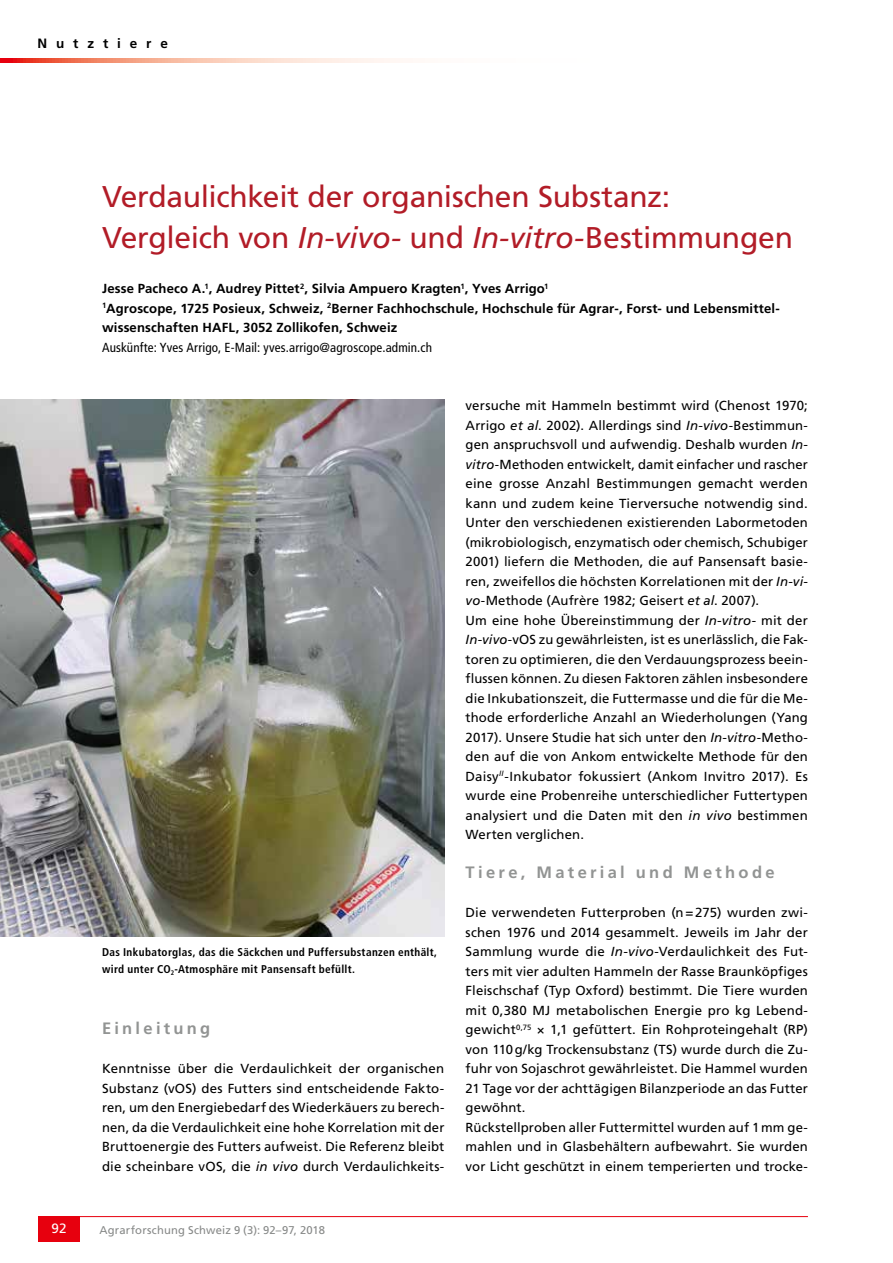
<style>
.page{position:relative;width:893px;height:1263px;background:#fff}
.page>*{position:absolute;margin:0;border:0;box-sizing:border-box;transform-origin:0 0}
.t1{font:30px/40.5px "Frutiger LT Std";letter-spacing:-.01em;color:#b21c27}
.t2{font:700 16.5px "Frutiger LT Std";letter-spacing:.2em;color:#929493}
.t3{font:700 13.5px "Frutiger LT Std";letter-spacing:.655em;color:#000}
.t4{font:13.5px "Frutiger LT Std";color:#fff}
.t5{font:13.2px/19.5px "Frutiger LT Std";letter-spacing:.01em;color:#000}
.t6{font:700 13.2px/19.5px "Frutiger LT Std";letter-spacing:.01em;color:#000}
.t7{font:condensed 13.2px "Frutiger LT Std";letter-spacing:.01em;color:#000}
.t8{font:700 condensed 11.25px/16.5px "Frutiger LT Std";letter-spacing:.03em;color:#000}
.t9{font:11.25px "Frutiger LT Std";letter-spacing:.015em;color:#878988}
.s1{font-style:italic}
</style>
<div class="page">
<svg style="left:0;top:58px;width:403px;height:5px;background:#f6b09e"></svg>
<hr style="left:38px;top:1216px;width:770px;height:1px;background:#e7000e">
<div style="left:38px;top:1216px;width:42px;height:26px;background:#e7000e"></div>
<img style="left:0;top:399px;width:444px;height:538px">
<p class="t3" style="left:38px;top:36px;width:132px">Nutztiere</p>
<h1 class="t1" style="left:102px;top:177px;width:693px">Verdaulichkeit der organischen Substanz:<br>Vergleich von <span class="s1">In-vivo-</span> und <span class="s1">In-vitro-</span>Bestimmungen</h1>
<p class="t6" style="left:102px;top:279px;width:679px">Jesse Pacheco A.<sup>1</sup>, Audrey Pittet<sup>2</sup>, Silvia Ampuero Kragten<sup>1</sup>, Yves Arrigo<sup>1<br>1</sup>Agroscope, 1725 Posieux, Schweiz, <sup>2</sup>Berner Fachhochschule, Hochschule für Agrar-, Forst- und Lebensmittel&shy;wissenschaften HAFL, 3052 Zollikofen, Schweiz</p>
<p class="t7" style="left:102px;top:339px;width:331px">Auskünfte: Yves Arrigo, E-Mail: yves.arrigo@agroscope.admin.ch</p>
<p class="t8" style="left:102px;top:944px;width:337px">Das Inkubatorglas, das die Säckchen und Puffersubstanzen enthält, wird unter CO<sub>2</sub>-Atmosphäre mit Pansensaft befüllt.</p>
<p class="t2" style="left:102px;top:1019px;width:110px">Einleitung</p>
<p class="t5" style="left:102px;top:1059px;width:344px;text-align:justify">Kenntnisse über die Verdaulichkeit der organischen Substanz (vOS) des Futters sind entscheidende Fakto&shy;ren, um den Energiebedarf des Wiederkäuers zu berech&shy;nen, da die Verdaulichkeit eine hohe Korrelation mit der Bruttoenergie des Futters aufweist. Die Referenz bleibt die scheinbare vOS, die <span class="s1">in vivo</span> durch Verdaulichkeits-</p>
<p class="t4" style="left:51px;top:1221px;width:17px">92</p>
<p class="t9" style="left:99px;top:1223px;width:227px">Agrarforschung Schweiz 9 (3): 92–97, 2018</p>
<p class="t5" style="left:466px;top:396px;width:344px">versuche mit Hammeln bestimmt wird (Chenost 1970; Arrigo <span class="s1">et al</span>. 2002). Allerdings sind <span class="s1">In-vivo</span>-Bestimmun&shy;gen anspruchsvoll und aufwendig. Deshalb wurden <span class="s1">In&shy;vitro</span>-Methoden entwickelt, damit einfacher und rascher eine grosse Anzahl Bestimmungen gemacht werden kann und zudem keine Tierversuche notwendig sind.<br>Unter den verschiedenen existierenden Labormetoden (mikrobiologisch, enzymatisch oder chemisch, Schubiger 2001) liefern die Methoden, die auf Pansensaft basie&shy;ren, zweifellos die höchsten Korrelationen mit der <span class="s1">In-vi&shy;vo</span>-Methode (Aufrère 1982; Geisert <span class="s1">et al</span>. 2007).<br>Um eine hohe Übereinstimmung der <span class="s1">In-vitro</span>- mit der <span class="s1">In-vivo</span>-vOS zu gewährleisten, ist es unerlässlich, die Fak&shy;toren zu optimieren, die den Verdauungsprozess beein&shy;flussen können. Zu diesen Faktoren zählen insbesondere die Inkubationszeit, die Futtermasse und die für die Me&shy;thode erforderliche Anzahl an Wiederholungen (Yang 2017). Unsere Studie hat sich unter den <span class="s1">In-vitro</span>-Metho&shy;den auf die von Ankom entwickelte Methode für den Daisy<sup>II</sup>-Inkubator fokussiert (Ankom Invitro 2017). Es wurde eine Probenreihe unterschiedlicher Futtertypen analysiert und die Daten mit den <span class="s1">in vivo</span> bestimmen Werten verglichen.</p>
<p class="t2" style="left:466px;top:863px;width:311px">Tiere, Material und Methode</p>
<p class="t5" style="left:466px;top:903px;width:344px">Die verwendeten Futterproben (n=275) wurden zwi&shy;schen 1976 und 2014 gesammelt. Jeweils im Jahr der Sammlung wurde die <span class="s1">In-vivo</span>-Verdaulichkeit des Fut&shy;ters mit vier adulten Hammeln der Rasse Braunköpfiges Fleischschaf (Typ Oxford) bestimmt. Die Tiere wurden mit 0,380 MJ metabolischen Energie pro kg Lebend&shy;gewicht<sup>0,75</sup> × 1,1 gefüttert. Ein Rohproteingehalt (RP) von 110g/kg Trockensubstanz (TS) wurde durch die Zu&shy;fuhr von Sojaschrot gewährleistet. Die Hammel wurden 21 Tage vor der achttägigen Bilanzperiode an das Futter gewöhnt.<br>Rückstellproben aller Futtermittel wurden auf 1mm ge&shy;mahlen und in Glasbehältern aufbewahrt. Sie wurden vor Licht geschützt in einem temperierten und trocke-</p>
</div>
